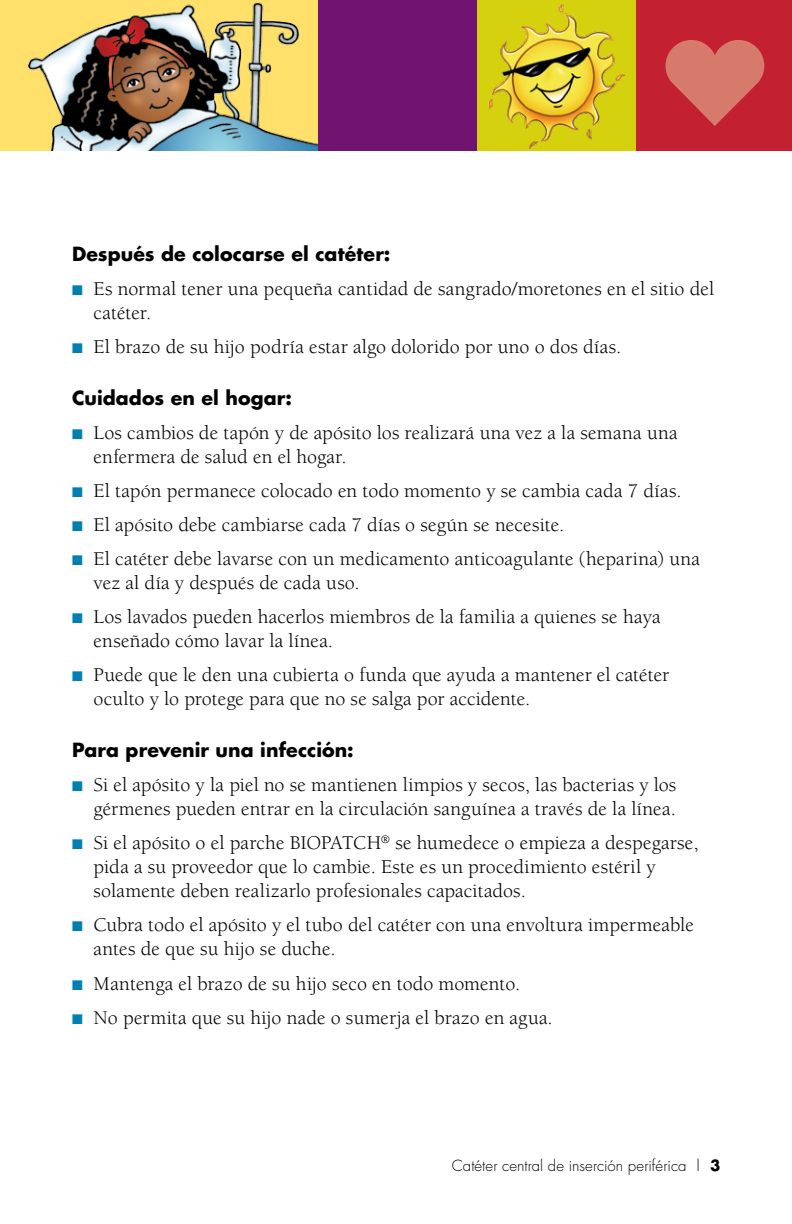
<style>
.page{position:relative;width:792px;height:1224px;background:#fff}
.page>*{position:absolute;margin:0;border:0;box-sizing:border-box;transform-origin:0 0}
.t1{font:20px/24px "Berkeley";letter-spacing:.005em;color:#000}
.Subhead{font:700 19px "Futura";letter-spacing:.005em;color:#000}
.Futura_White{font:300 15px "Futura";letter-spacing:.005em;color:#000}
.s1{color:#0080b2}
.s2{font-weight:700}
</style>
<div class="page">
<div style="left:636px;top:0;width:156px;height:151px;background:#c32032"></div>
<div style="left:477px;top:0;width:159px;height:151px;background:#d5d10f"></div>
<div style="left:318px;top:0;width:159px;height:151px;background:#711471"></div>
<div style="left:0;top:0;width:159px;height:151px;background:#ffe06a"></div>
<img style="left:29px;top:0;width:289px;height:151px">
<svg style="left:666px;top:40px;width:98px;height:86px"></svg>
<img style="left:488px;top:4px;width:136px;height:144px">
<p class="Subhead" style="left:72px;top:240px;width:320px">Después de colocarse el catéter:</p>
<p class="t1" style="left:94px;top:277px;width:622px;text-indent:-22px"><span class="s1">■</span> Es normal tener una pequeña cantidad de sangrado/moretones en el sitio del catéter.</p>
<p class="t1" style="left:72px;top:335px;width:551px"><span class="s1">■</span> El brazo de su hijo podría estar algo dolorido por uno o dos días.</p>
<p class="Subhead" style="left:72px;top:384px;width:222px">Cuidados en el hogar:</p>
<p class="t1" style="left:94px;top:421px;width:586px;text-indent:-22px"><span class="s1">■</span> Los cambios de tapón y de apósito los realizará una vez a la semana una enfermera de salud en el hogar.</p>
<p class="t1" style="left:72px;top:479px;width:611px"><span class="s1">■</span> El tapón permanece colocado en todo momento y se cambia cada 7 días.</p>
<p class="t1" style="left:72px;top:513px;width:494px"><span class="s1">■</span> El apósito debe cambiarse cada 7 días o según se necesite.</p>
<p class="t1" style="left:94px;top:547px;width:608px;text-indent:-22px"><span class="s1">■</span> El catéter debe lavarse con un medicamento anticoagulante (heparina) una vez al día y después de cada uso.</p>
<p class="t1" style="left:94px;top:605px;width:569px;text-indent:-22px"><span class="s1">■</span> Los lavados pueden hacerlos miembros de la familia a quienes se haya enseñado cómo lavar la línea.</p>
<p class="t1" style="left:94px;top:663px;width:577px;text-indent:-22px"><span class="s1">■</span> Puede que le den una cubierta o funda que ayuda a mantener el catéter oculto y lo protege para que no se salga por accidente.</p>
<p class="Subhead" style="left:72px;top:737px;width:283px">Para prevenir una infección:</p>
<p class="t1" style="left:72px;top:773px;width:606px;text-align:right"><span class="s1">■</span> Si el apósito y la piel no se mantienen limpios y secos, las bacterias y los gérmenes pueden entrar en la circulación sanguínea a través de la línea.</p>
<p class="t1" style="left:94px;top:832px;width:606px;text-indent:-22px"><span class="s1">■</span> Si el apósito o el parche BIOPATCH<sup>®</sup> se humedece o empieza a despegarse, pida a su proveedor que lo cambie. Este es un procedimiento estéril y solamente deben realizarlo profesionales capacitados.</p>
<p class="t1" style="left:94px;top:914px;width:602px;text-indent:-22px"><span class="s1">■</span> Cubra todo el apósito y el tubo del catéter con una envoltura impermeable antes de que su hijo se duche.</p>
<p class="t1" style="left:72px;top:972px;width:450px"><span class="s1">■</span> Mantenga el brazo de su hijo seco en todo momento.</p>
<p class="t1" style="left:72px;top:1006px;width:482px"><span class="s1">■</span> No permita que su hijo nade o sumerja el brazo en agua.</p>
<p class="Futura_White" style="left:452px;top:1156px;width:270px">Catéter central de inserción periférica | <span class="s2">3</span></p>
</div>
